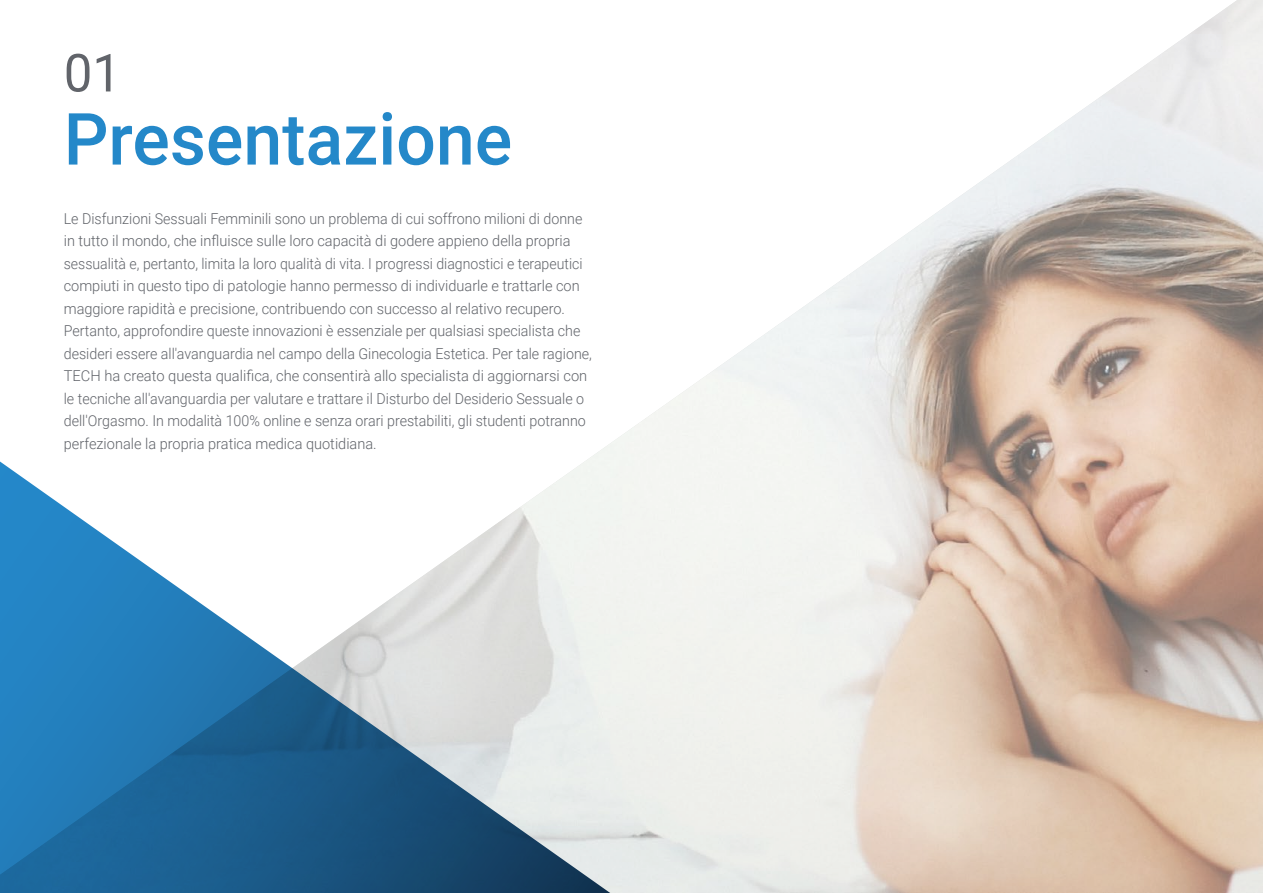
<style>
.page{position:relative;width:1263px;height:893px;background:#fff}
.page>*{position:absolute;margin:0;border:0;box-sizing:border-box;transform-origin:0 0}
.t1{font:500 72px "Roboto";color:#2488c9}
.t2{font:52.5px "Roboto";color:#61646a}
.t3{font:300 15px/22.5px "Roboto";color:#61646a;scale:.95 1}
</style>
<div class="page">
<img style="left:607px;top:0;width:656px;height:893px">
<svg style="left:0;top:446px;width:640px;height:447px"></svg>
<h2 class="t2" style="left:64px;top:36px;width:59px">01</h2>
<h1 class="t1" style="left:64px;top:89px;width:450px">Presentazione</h1>
<p class="t3" style="left:64px;top:207px;width:557px">Le Disfunzioni Sessuali Femminili sono un problema di cui soffrono milioni di donne in tutto il mondo, che influisce sulle loro capacità di godere appieno della propria sessualità e, pertanto, limita la loro qualità di vita. I progressi diagnostici e terapeutici compiuti in questo tipo di patologie hanno permesso di individuarle e trattarle con maggiore rapidità e precisione, contribuendo con successo al relativo recupero.<br>Pertanto, approfondire queste innovazioni è essenziale per qualsiasi specialista che desideri essere all'avanguardia nel campo della Ginecologia Estetica. Per tale ragione, TECH ha creato questa qualifica, che consentirà allo specialista di aggiornarsi con le tecniche all'avanguardia per valutare e trattare il Disturbo del Desiderio Sessuale o dell'Orgasmo. In modalità 100% online e senza orari prestabiliti, gli studenti potranno perfezionale la propria pratica medica quotidiana.</p>
</div>
